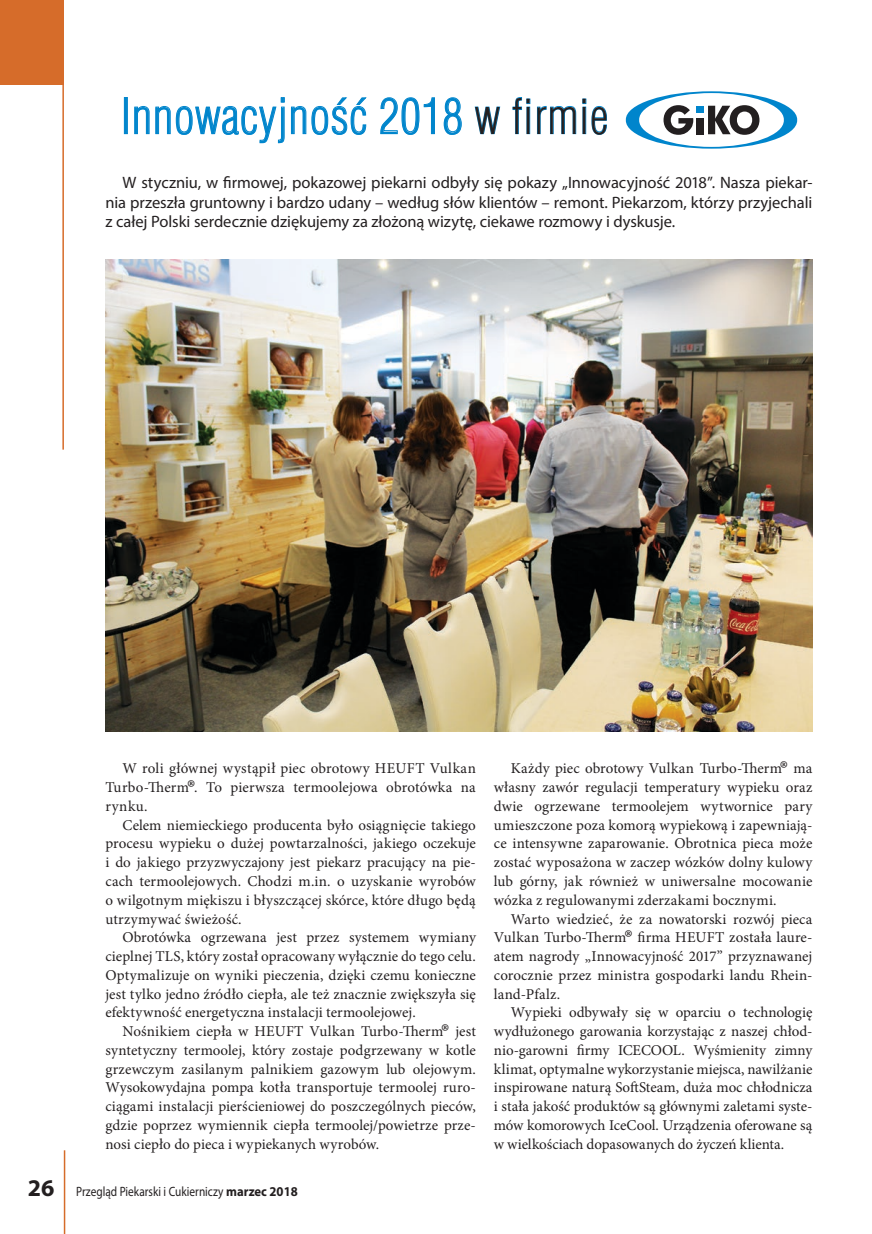
<style>
.page{position:relative;width:872px;height:1234px;background:#fff}
.page>*{position:absolute;margin:0;border:0;box-sizing:border-box;transform-origin:0 0}
.t1{font:300 48px "Switzerland Cond";letter-spacing:.02em;color:#0085cc;scale:.95 1}
.t2{font:16.5px/19.5px "Myriad Pro";letter-spacing:-.005em;color:#231f20;text-align:justify}
.t3{font:15px/18.8px "Minion Pro";letter-spacing:.005em;color:#231f20;text-align:justify}
.t4{font:13.5px "Myriad Pro";color:#231f20;scale:.84 1}
.s1{color:#231f20}
.s2{font-size:25.5px}
.s3{font-weight:700;font-size:24px}
.s4{font-weight:700}
</style>
<div class="page">
<div style="left:0;top:0;width:64px;height:85px;background:#d66c2a"></div>
<hr style="left:62px;top:0;width:2px;height:449px;background:#d66c2a">
<hr style="left:64px;top:1149px;width:1px;height:84px;background:#d66c2a">
<div style="left:124px;top:97px;width:4px;height:37px;border:1px solid #0085cc"></div>
<svg style="left:134px;top:97px;width:151px;height:46px"></svg>
<svg style="left:291px;top:97px;width:76px;height:38px"></svg>
<svg style="left:380px;top:97px;width:55px;height:38px"></svg>
<svg style="left:443px;top:97px;width:19px;height:38px"></svg>
<svg style="left:474px;top:106px;width:26px;height:28px"></svg>
<svg style="left:512px;top:97px;width:18px;height:37px"></svg>
<div style="left:527px;top:107px;width:3px;height:27px;border:1px solid #0085cc"></div>
<svg style="left:537px;top:106px;width:39px;height:28px"></svg>
<svg style="left:583px;top:99px;width:24px;height:36px"></svg>
<svg style="left:626px;top:91px;width:171px;height:58px"></svg>
<div style="left:696px;top:106px;width:7px;height:7px;background:#0085cc"></div>
<div style="left:696px;top:118px;width:7px;height:16px;background:#231f20"></div>
<img style="left:105px;top:259px;width:707px;height:471px">
<h1 class="t1" style="left:121px;top:88px;width:514px">Innowacyjność 2018 <span class="s1">w firmie</span></h1>
<p class="t2" style="left:105px;top:173px;width:708px;text-indent:17px">W styczniu, w firmowej, pokazowej piekarni odbyły się pokazy „Innowacyjność 2018”. Nasza piekar&shy;nia przeszła gruntowny i bardzo udany – według słów klientów – remont. Piekarzom, którzy przyjechali z całej Polski serdecznie dziękujemy za złożoną wizytę, ciekawe rozmowy i dyskusje.</p>
<p class="t3" style="left:105px;top:759px;width:372px;text-indent:17px">W roli głównej wystąpił piec obrotowy HEUFT Vulkan Turbo-Therm<span class="s2">®</span>. To pierwsza termoolejowa obrotówka na rynku.</p>
<p class="t3" style="left:105px;top:815px;width:372px;text-indent:17px">Celem niemieckiego producenta było osiągnięcie takiego procesu wypieku o dużej powtarzalności, jakiego oczekuje i do jakiego przyzwyczajony jest piekarz pracujący na pie&shy;cach termoolejowych. Chodzi m.in. o uzyskanie wyrobów o wilgotnym miękiszu i błyszczącej skórce, które długo będą utrzymywać świeżość.</p>
<p class="t3" style="left:105px;top:927px;width:372px;text-indent:17px">Obrotówka ogrzewana jest przez systemem wymiany cieplnej TLS, który został opracowany wyłącznie do tego celu.<br>Optymalizuje on wyniki pieczenia, dzięki czemu konieczne jest tylko jedno źródło ciepła, ale też znacznie zwiększyła się efektywność energetyczna instalacji termoolejowej.</p>
<p class="t3" style="left:105px;top:1021px;width:372px;text-indent:17px">Nośnikiem ciepła w HEUFT Vulkan Turbo-Therm<span class="s2">®</span> jest syntetyczny termoolej, który zostaje podgrzewany w kotle grzewczym zasilanym palnikiem gazowym lub olejowym.<br>Wysokowydajna pompa kotła transportuje termoolej ruro&shy;ciągami instalacji pierścieniowej do poszczególnych pieców, gdzie poprzez wymiennik ciepła termoolej/powietrze prze&shy;nosi ciepło do pieca i wypiekanych wyrobów.</p>
<p class="t4" style="left:28px;top:1183px;width:323px"><span class="s3">26</span> Przegląd Piekarski i Cukierniczy <span class="s4">marzec 2018</span></p>
<p class="t3" style="left:494px;top:759px;width:320px;text-indent:17px">Każdy piec obrotowy Vulkan Turbo-Therm<span class="s2">®</span> ma własny zawór regulacji temperatury wypieku oraz dwie ogrzewane termoolejem wytwornice pary umieszczone poza komorą wypiekową i zapewniają&shy;ce intensywne zaparowanie. Obrotnica pieca może zostać wyposażona w zaczep wózków dolny kulowy lub górny, jak również w uniwersalne mocowanie wózka z regulowanymi zderzakami bocznymi.</p>
<p class="t3" style="left:494px;top:909px;width:320px;text-indent:17px">Warto wiedzieć, że za nowatorski rozwój pieca Vulkan Turbo-Therm<span class="s2">®</span> firma HEUFT została laure&shy;atem nagrody „Innowacyjność 2017” przyznawanej corocznie przez ministra gospodarki landu Rhein&shy;land-Pfalz.</p>
<p class="t3" style="left:494px;top:1003px;width:320px;text-indent:17px">Wypieki odbywały się w oparciu o technologię wydłużonego garowania korzystając z naszej chłod&shy;nio-garowni firmy ICECOOL. Wyśmienity zimny klimat, optymalne wykorzystanie miejsca, nawilżanie inspirowane naturą SoftSteam, duża moc chłodnicza i stała jakość produktów są głównymi zaletami syste&shy;mów komorowych IceCool. Urządzenia oferowane są w wielkościach dopasowanych do życzeń klienta.</p>
</div>
